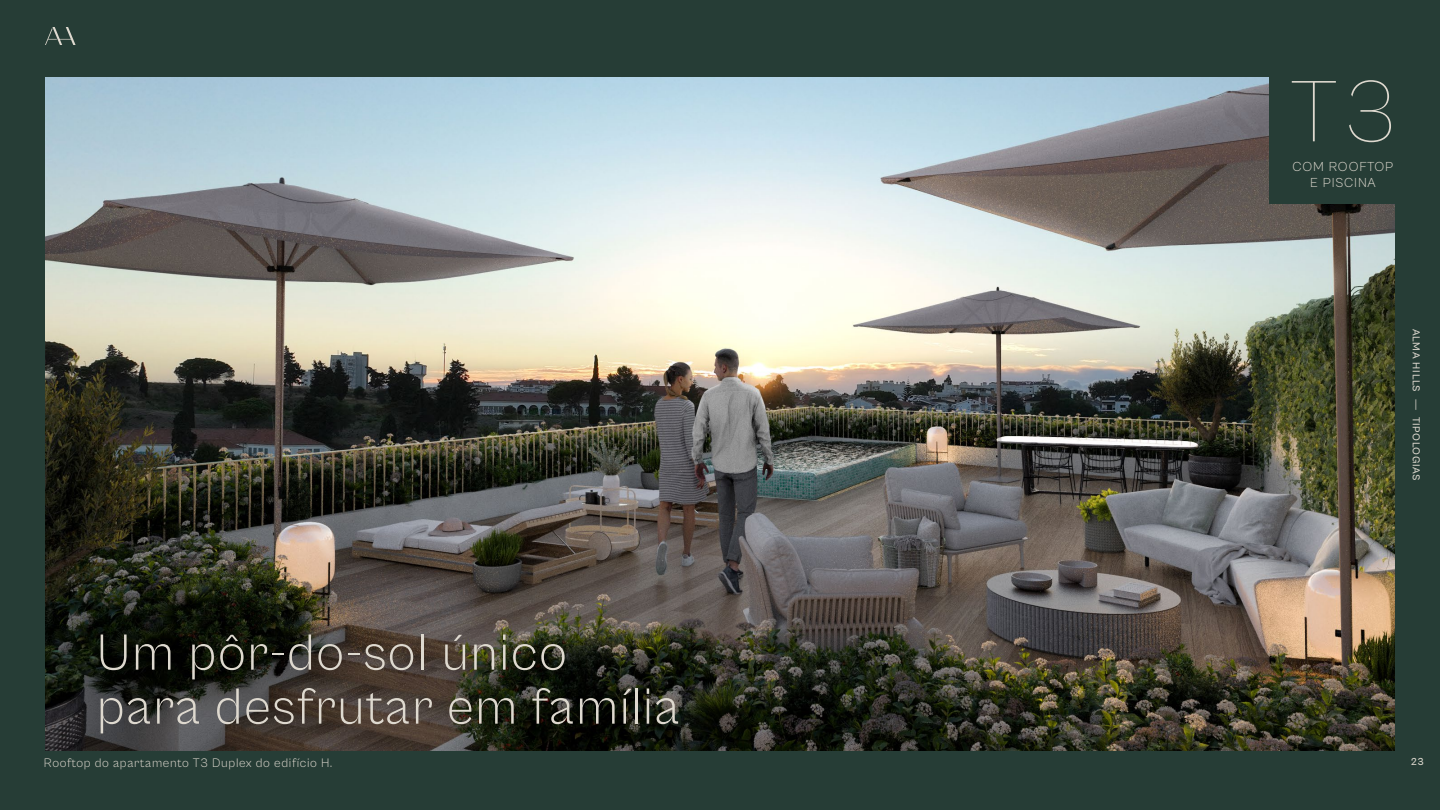
<style>
.page{position:relative;width:1440px;height:810px;background:#263d36}
.page>*{position:absolute;margin:0;border:0;box-sizing:border-box;transform-origin:0 0}
.SECÇÃO_2{font:100 90px "Cabinet Grotesk";color:#ded9cf}
.TITULO_SECÇÃO{font:300 52.5px/54px "Cabinet Grotesk";letter-spacing:.025em;color:#ded9cf}
.SECÇÃO_2-2{font:300 13.5px/16.2px "Cabinet Grotesk";letter-spacing:.06em;color:#ded9cf;text-align:center}
.LEGENDA{font:300 12.75px "Cabinet Grotesk";letter-spacing:.05em;color:#ded9cf}
.SECÇÃO_2-3{font:500 10.5px "Cabinet Grotesk";letter-spacing:.045em;color:#ded9cf}
.s1{font-family:"HK Grotesk"}
</style>
<div class="page">
<img style="left:45px;top:77px;width:1350px;height:673px">
<svg style="left:45px;top:27px;width:31px;height:18px"></svg>
<div style="left:1269px;top:57px;width:171px;height:146px;background:#263d36"></div>
<p class="TITULO_SECÇÃO" style="left:97px;top:626px;width:585px">Um pôr-do-sol único para desfrutar em família</p>
<p class="LEGENDA" style="left:44px;top:756px;width:290px">Rooftop do apartamento T3 Duplex do edifício H.</p>
<p class="SECÇÃO_2" style="left:1289px;top:64px;width:109px">T3</p>
<p class="SECÇÃO_2-2" style="left:1293px;top:159px;width:102px">COM ROOFTOP<br>E PISCINA</p>
<p class="SECÇÃO_2-3" style="left:1422px;top:329px;width:153px;rotate:90deg">ALMA HILLS <span class="s1">—</span> TIPOLOGIAS</p>
<p class="SECÇÃO_2-3" style="left:1411px;top:756px;width:15px">23</p>
</div>
